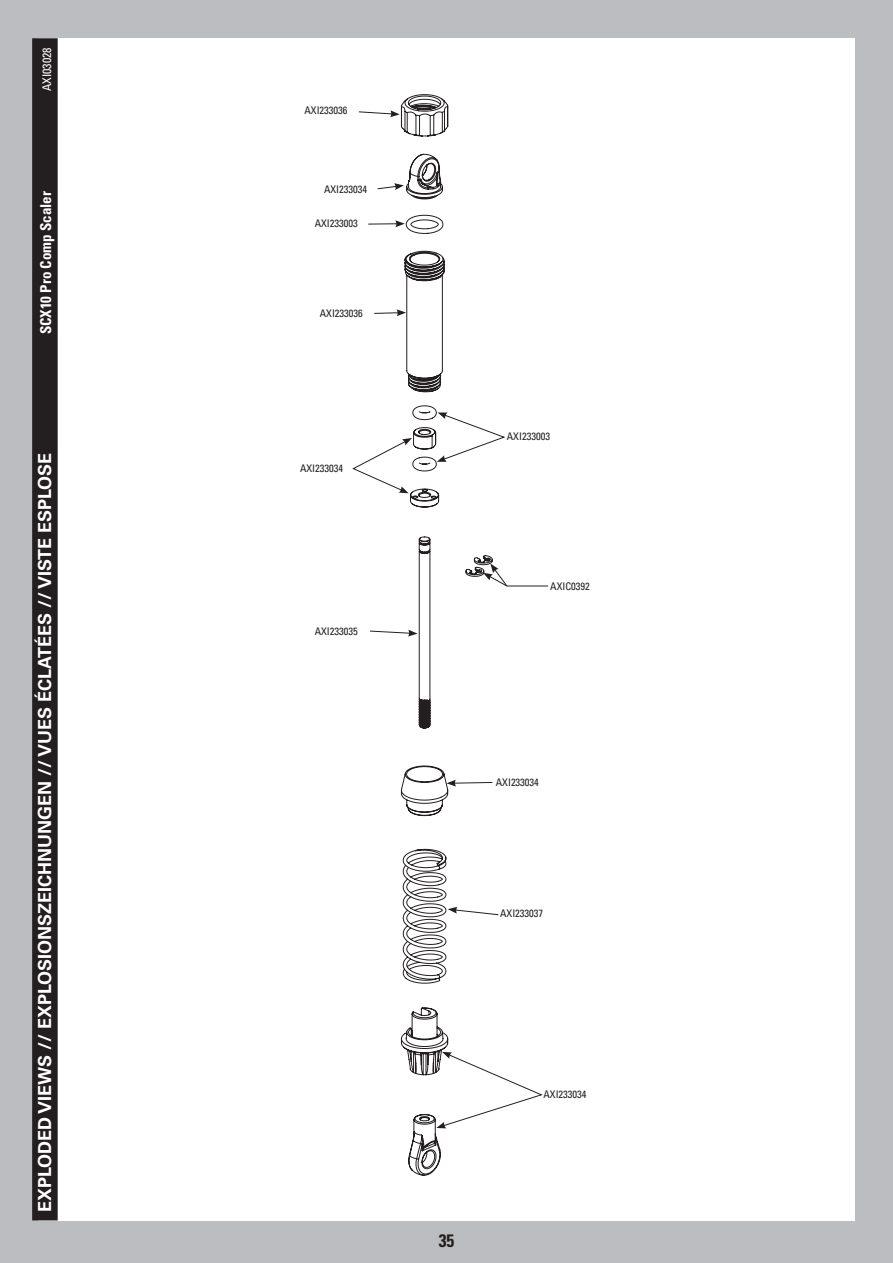
<style>
.page{position:relative;width:893px;height:1263px;background:#bcbdc0}
.page>*{position:absolute;margin:0;border:0;box-sizing:border-box;transform-origin:0 0}
.Header{font:700 18px "Univers LT Std";color:#fff}
.t1{font:700 condensed 18px "Univers LT Std";color:#231f20}
.Body_Text{font:700 condensed 15px "Univers LT Std";color:#fff}
.Header-2{font:condensed 12px "Univers LT Std";color:#fff}
.Step_Part_Numbers{font:condensed 10.5px "Univers LT Std";color:#231f20}
</style>
<div class="page">
<div style="left:38px;top:38px;width:817px;height:1182px;background:#fff"></div>
<svg style="left:400px;top:94px;width:93px;height:1082px"></svg>
<svg style="left:436px;top:1052px;width:107px;height:76px"></svg>
<svg style="left:446px;top:780px;width:47px;height:6px"></svg>
<svg style="left:370px;top:630px;width:48px;height:6px"></svg>
<svg style="left:483px;top:563px;width:66px;height:24px"></svg>
<svg style="left:352px;top:438px;width:60px;height:55px"></svg>
<svg style="left:437px;top:412px;width:68px;height:50px"></svg>
<svg style="left:358px;top:110px;width:42px;height:7px"></svg>
<svg style="left:377px;top:183px;width:27px;height:7px"></svg>
<hr style="left:368px;top:223px;width:30px;height:1px;background:#231f20">
<svg style="left:395px;top:220px;width:10px;height:7px"></svg>
<svg style="left:374px;top:309px;width:32px;height:7px"></svg>
<svg style="left:448px;top:907px;width:51px;height:8px"></svg>
<div style="left:32px;top:38px;width:26px;height:1182px;background:#231f20"></div>
<p class="Header-2" style="left:39px;top:91px;width:45px;rotate:-90deg">AXI03028</p>
<p class="Body_Text" style="left:37px;top:334px;width:145px;rotate:-90deg">SCX10 Pro Comp Scaler</p>
<p class="Header" style="left:34px;top:1212px;width:761px;rotate:-90deg">EXPLODED VIEWS // EXPLOSIONSZEICHNUNGEN // VUES ÉCLATÉES // VISTE ESPLOSE</p>
<p class="Step_Part_Numbers" style="left:304px;top:104px;width:45px">AXI233036</p>
<p class="Step_Part_Numbers" style="left:324px;top:183px;width:45px">AXI233034</p>
<p class="Step_Part_Numbers" style="left:315px;top:217px;width:45px">AXI233003</p>
<p class="Step_Part_Numbers" style="left:320px;top:306px;width:45px">AXI233036</p>
<p class="Step_Part_Numbers" style="left:300px;top:462px;width:45px">AXI233034</p>
<p class="Step_Part_Numbers" style="left:315px;top:625px;width:45px">AXI233035</p>
<p class="Step_Part_Numbers" style="left:507px;top:429px;width:45px">AXI233003</p>
<p class="Step_Part_Numbers" style="left:550px;top:579px;width:41px">AXIC0392</p>
<p class="Step_Part_Numbers" style="left:496px;top:775px;width:45px">AXI233034</p>
<p class="Step_Part_Numbers" style="left:500px;top:906px;width:45px">AXI233037</p>
<h1 class="t1" style="left:439px;top:1230px;width:17px">35</h1>
<p class="Step_Part_Numbers" style="left:543px;top:1087px;width:45px">AXI233034</p>
</div>
